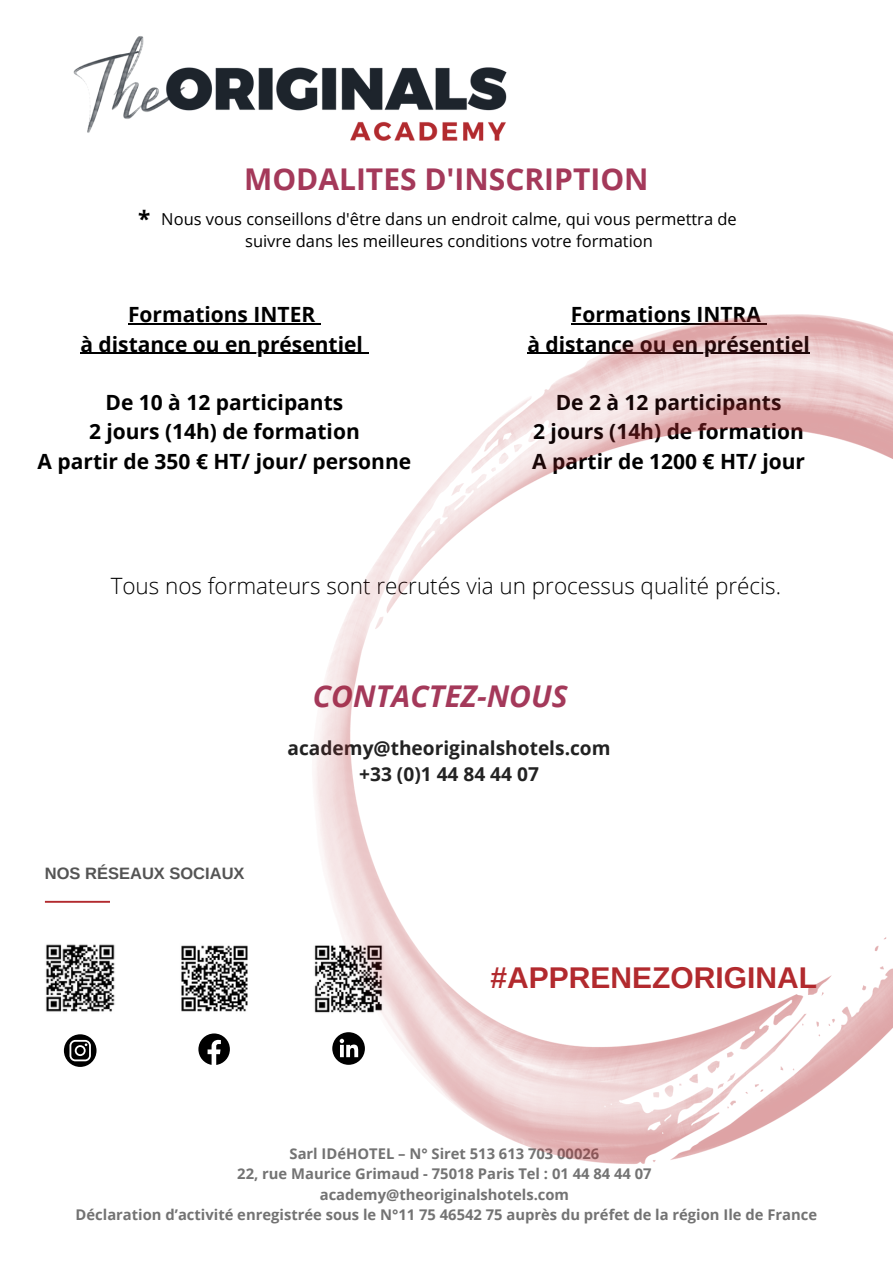
<style>
.page{position:relative;width:893px;height:1264px;background:#fff}
.page>*{position:absolute;margin:0;border:0;box-sizing:border-box;transform-origin:0 0}
.t1{font:700 30px "Open Sans";color:#a4395a}
.t2{font:700 30px "Arimo";color:#b22a2e}
.t3{font:italic 700 30px "Open Sans";color:#a4395a}
.t4{font:300 22.5px "Open Sans";color:#000}
.t5{font:700 22.5px "Open Sans";color:#000}
.t6{font:700 21px/29.2px "Open Sans";color:#000;text-align:center}
.t7{font:700 19.05px/25.8px "Open Sans";color:#222;text-align:center}
.t8{font:16.5px/22.5px "Open Sans";color:#000;text-align:center}
.t9{font:700 16.5px "Arimo";color:#545454}
.t10{font:700 14.7px/20.2px "Open Sans";color:#737373;text-align:center}
</style>
<div class="page">
<hr style="left:128px;top:323px;width:187px;height:2px;background:#000">
<hr style="left:80px;top:353px;width:283px;height:1px;background:#000">
<img style="left:73px;top:36px;width:434px;height:105px">
<svg style="left:45px;top:900px;width:65px;height:2px"></svg>
<svg style="left:64px;top:1034px;width:32px;height:32px"></svg>
<svg style="left:198px;top:1033px;width:32px;height:31px"></svg>
<img style="left:181px;top:945px;width:57px;height:67px">
<img style="left:46px;top:944px;width:69px;height:68px">
<img style="left:238px;top:314px;width:654px;height:850px">
<p class="t5" style="left:138px;top:202px;width:14px">*</p>
<h1 class="t1" style="left:244px;top:157px;width:406px">MODALITES D'INSCRIPTION</h1>
<p class="t8" style="left:161px;top:207px;width:577px">Nous vous conseillons d'être dans un endroit calme, qui vous permettra de suivre dans les meilleures conditions votre formation</p>
<p class="t6" style="left:80px;top:300px;width:284px">Formations INTER<br>à distance ou en présentiel</p>
<p class="t6" style="left:38px;top:387px;width:375px">De 10 à 12 participants<br>2 jours (14h) de formation<br>A partir de 350 € HT/ jour/ personne</p>
<p class="t6" style="left:527px;top:300px;width:284px">Formations INTRA<br>à distance ou en présentiel</p>
<p class="t6" style="left:532px;top:387px;width:274px">De 2 à 12 participants<br>2 jours (14h) de formation<br>A partir de 1200 € HT/ jour</p>
<p class="t4" style="left:111px;top:570px;width:671px">Tous nos formateurs sont recrutés via un processus qualité précis.</p>
<p class="t9" style="left:45px;top:863px;width:201px">NOS RÉSEAUX SOCIAUX</p>
<h1 class="t3" style="left:313px;top:675px;width:256px">CONTACTEZ-NOUS</h1>
<p class="t7" style="left:287px;top:735px;width:324px">academy@theoriginalshotels.com +33 (0)1 44 84 44 07</p>
<h1 class="t2" style="left:490px;top:960px;width:328px">#APPRENEZORIGINAL</h1>
<p class="t10" style="left:76px;top:1143px;width:742px">Sarl IDéHOTEL – N° Siret 513 613 703 00026<br>22, rue Maurice Grimaud - 75018 Paris Tel : 01 44 84 44 07<br>academy@theoriginalshotels.com<br>Déclaration d’activité enregistrée sous le N°11 75 46542 75 auprès du préfet de la région Ile de France</p>
</div>
